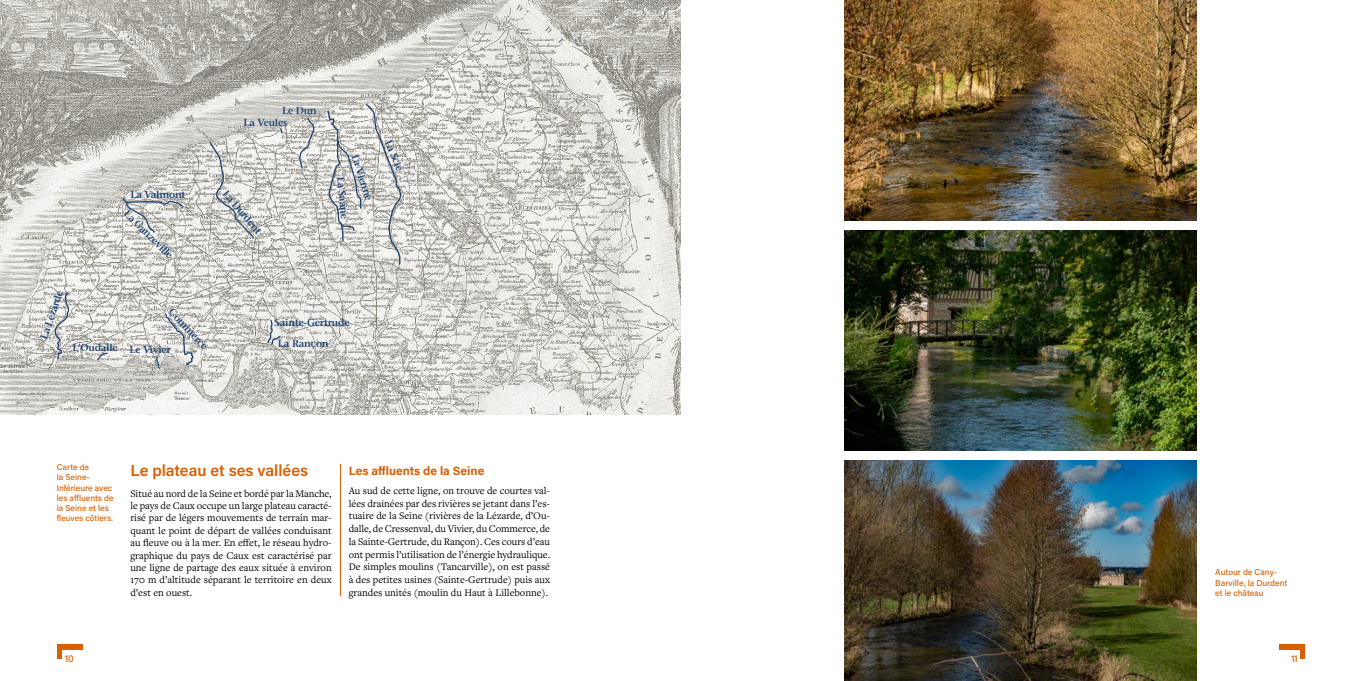
<style>
.page{position:relative;width:1361px;height:681px;background:#fff}
.page>*{position:absolute;margin:0;border:0;box-sizing:border-box;transform-origin:0 0}
.t1{font:600 16px "Acumin Pro";color:#da5f02}
.t2{font:700 12px "Acumin Pro";color:#da5f02}
.t3{font:10.5px/12.7px "Freight Text Pro";color:#000;text-align:justify}
.t4{font:600 10.1px "Stone Serif";letter-spacing:-.03em;color:#204572}
.t5{font:500 10px "Acumin Pro";color:#da5f02}
.t6{font:500 8.5px/10.2px "Acumin Pro";color:#da5f02}
</style>
<div class="page">
<hr style="left:58px;top:645px;width:4px;height:13px;background:#da5f02">
<div style="left:1300px;top:645px;width:5px;height:13px;background:#da5f02"></div>
<div style="left:58px;top:643px;width:25px;height:6px;background:#da5f02"></div>
<div style="left:1279px;top:643px;width:26px;height:6px;background:#da5f02"></div>
<hr style="left:340px;top:463px;width:1px;height:132px;background:#da5f02">
<img style="left:0;top:0;width:680px;height:414px">
<svg style="left:122px;top:197px;width:63px;height:36px"></svg>
<svg style="left:208px;top:141px;width:47px;height:98px"></svg>
<svg style="left:299px;top:117px;width:16px;height:52px"></svg>
<svg style="left:279px;top:127px;width:4px;height:8px"></svg>
<svg style="left:326px;top:103px;width:75px;height:162px"></svg>
<svg style="left:54px;top:291px;width:16px;height:69px"></svg>
<svg style="left:96px;top:352px;width:13px;height:9px"></svg>
<svg style="left:267px;top:318px;width:15px;height:27px"></svg>
<svg style="left:156px;top:312px;width:39px;height:58px"></svg>
<img style="left:845px;top:0;width:351px;height:220px">
<img style="left:845px;top:230px;width:351px;height:220px">
<img style="left:845px;top:460px;width:351px;height:220px">
<p class="t4" style="left:282px;top:105px;width:36px">Le Dun</p>
<p class="t4" style="left:131px;top:188px;width:57px">La Valmont</p>
<p class="t4" style="left:130px;top:207px;width:65px;rotate:44deg">La Ganzeville</p>
<p class="t4" style="left:38px;top:337px;width:52px;rotate:-72deg">La Lézarde</p>
<p class="t4" style="left:175px;top:305px;width:53px;rotate:47deg">Commerce</p>
<p class="t4" style="left:73px;top:341px;width:100px">L’Oudalle Le Vivier</p>
<p class="t4" style="left:243px;top:117px;width:45px">La Veules</p>
<p class="t4" style="left:230px;top:187px;width:55px;rotate:50deg">La Durdent</p>
<p class="t4" style="left:360px;top:152px;width:49px;rotate:72deg">La Vienne</p>
<p class="t4" style="left:346px;top:176px;width:43px;rotate:84deg">La Saâne</p>
<p class="t4" style="left:394px;top:138px;width:34px;rotate:68deg">La Scie</p>
<p class="t4" style="left:274px;top:316px;width:77px">Sainte-Gertrude</p>
<p class="t4" style="left:278px;top:337px;width:52px">La Rançon</p>
<p class="t6" style="left:57px;top:461px;width:58px">Carte de<br>la Seine-<br>Inférieure avec les affluents de la Seine et les fleuves côtiers.</p>
<h1 class="t1" style="left:130px;top:458px;width:179px">Le plateau et ses vallées</h1>
<p class="t3" style="left:130px;top:486px;width:203px;line-height:12.4px">Situé au nord de la Seine et bordé par la Manche, le pays de Caux occupe un large plateau caracté&shy;risé par de légers mouvements de terrain mar&shy;quant le point de départ de vallées conduisant au fleuve ou à la mer. En effet, le réseau hydro&shy;graphique du pays de Caux est caractérisé par une ligne de partage des eaux située à environ 170 m d’altitude séparant le territoire en deux d’est en ouest.</p>
<p class="t2" style="left:349px;top:462px;width:137px">Les affluents de la Seine</p>
<p class="t3" style="left:349px;top:483px;width:203px">Au sud de cette ligne, on trouve de courtes val&shy;lées drainées par des rivières se jetant dans l’es&shy;tuaire de la Seine (rivières de la Lézarde, d’Ou&shy;dalle, de Cressenval, du Vivier, du Commerce, de la Sainte-Gertrude, du Rançon). Ces cours d’eau ont permis l’utilisation de l’énergie hydraulique.<br>De simples moulins (Tancarville), on est passé à des petites usines (Sainte-Gertrude) puis aux grandes unités (moulin du Haut à Lillebonne).</p>
<p class="t6" style="left:1215px;top:566px;width:73px">Autour de Cany-<br>Barville, la Durdent et le château</p>
<p class="t5" style="left:65px;top:651px;width:10px">10</p>
<p class="t5" style="left:1291px;top:651px;width:8px">11</p>
</div>
